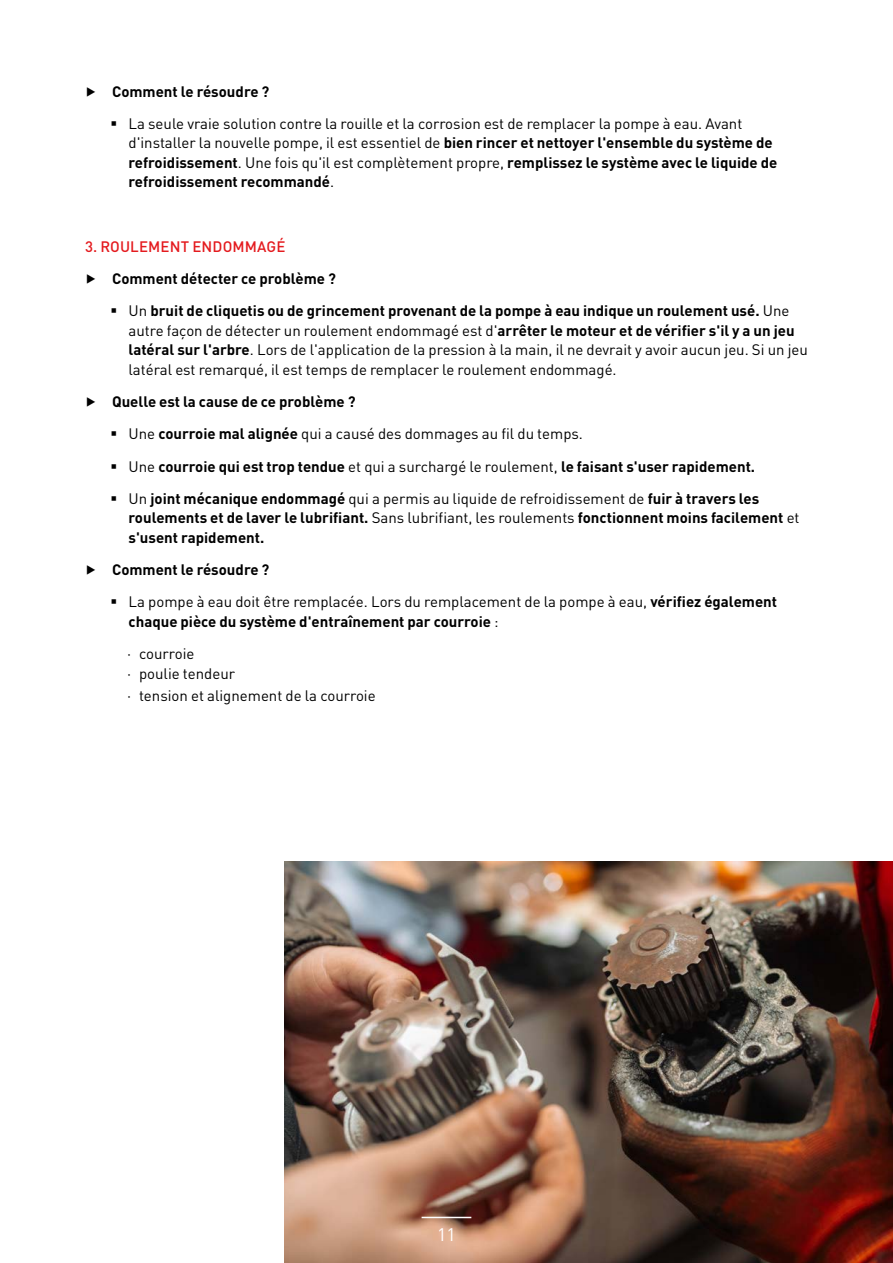
<style>
.page{position:relative;width:893px;height:1263px;background:#fff}
.page>*{position:absolute;margin:0;border:0;box-sizing:border-box;transform-origin:0 0}
.t1{font:18px "TVH Pro";color:#fff}
.t2{font:700 15px/32.2px "TVH Pro";color:#000}
.t3{font:15px/32.2px "TVH Pro";color:#000}
.t4{font:500 15px "TVH Pro";letter-spacing:.01em;color:#e41b1f}
.s1{font-weight:700}
.s2{font-weight:400}
</style>
<div class="page">
<img style="left:285px;top:862px;width:608px;height:401px">
<hr style="left:422px;top:1217px;width:49px;height:1px;background:#fff">
<p class="t3" style="left:129px;top:73px;width:615px;text-indent:-43px">▶ <span class="s1">Comment le résoudre ?<br></span>La seule vraie solution contre la rouille et la corrosion est de remplacer la pompe à eau. Avant</p>
<p class="t2" style="left:129px;top:131px;width:650px;line-height:19.5px"><span class="s2">d'installer la nouvelle pompe, il est essentiel de</span> bien rincer et nettoyer l'ensemble du système de refroidissement<span class="s2">. Une fois qu'il est complètement propre,</span> remplissez le système avec le liquide de refroidissement recommandé<span class="s2">.</span></p>
<p class="t4" style="left:85px;top:234px;width:202px">3. ROULEMENT ENDOMMAGÉ</p>
<p class="t2" style="left:85px;top:261px;width:252px">▶ Comment détecter ce problème ?</p>
<p class="t2" style="left:129px;top:293px;width:662px"><span class="s2">Un</span> bruit de cliquetis ou de grincement provenant de la pompe à eau indique un roulement usé. <span class="s2">Une</span></p>
<p class="t3" style="left:129px;top:319px;width:681px;line-height:19.5px">autre façon de détecter un roulement endommagé est d'<span class="s1">arrêter le moteur et de vérifier s'il y a un jeu latéral sur l'arbre</span>. Lors de l'application de la pression à la main, il ne devrait y avoir aucun jeu. Si un jeu latéral est remarqué, il est temps de remplacer le roulement endommagé.</p>
<p class="t2" style="left:129px;top:384px;width:632px;text-indent:-43px">▶ Quelle est la cause de ce problème ?<br><span class="s2">Une</span> courroie mal alignée <span class="s2">qui a causé des dommages au fil du temps.<br>Une</span> courroie qui est trop tendue <span class="s2">et qui a surchargé le roulement,</span> le faisant s'user rapidement.<br><span class="s2">Un</span> joint mécanique endommagé <span class="s2">qui a permis au liquide de refroidissement de</span> fuir à travers les</p>
<p class="t2" style="left:129px;top:506px;width:672px;line-height:19.5px">roulements et de laver le lubrifiant. <span class="s2">Sans lubrifiant, les roulements</span> fonctionnent moins facilement <span class="s2">et </span>s'usent rapidement.</p>
<p class="t3" style="left:129px;top:552px;width:650px;text-indent:-44px">▶ <span class="s1">Comment le résoudre ?<br></span>La pompe à eau doit être remplacée. Lors du remplacement de la pompe à eau, <span class="s1">vérifiez également</span></p>
<p class="t2" style="left:127px;top:603px;width:373px">chaque pièce du système d'entraînement par courroie <span class="s2">: · courroie</span></p>
<p class="t3" style="left:127px;top:661px;width:250px;line-height:21.8px">· poulie tendeur<br>· tension et alignement de la courroie</p>
<p class="t1" style="left:437px;top:1221px;width:20px">11</p>
</div>
